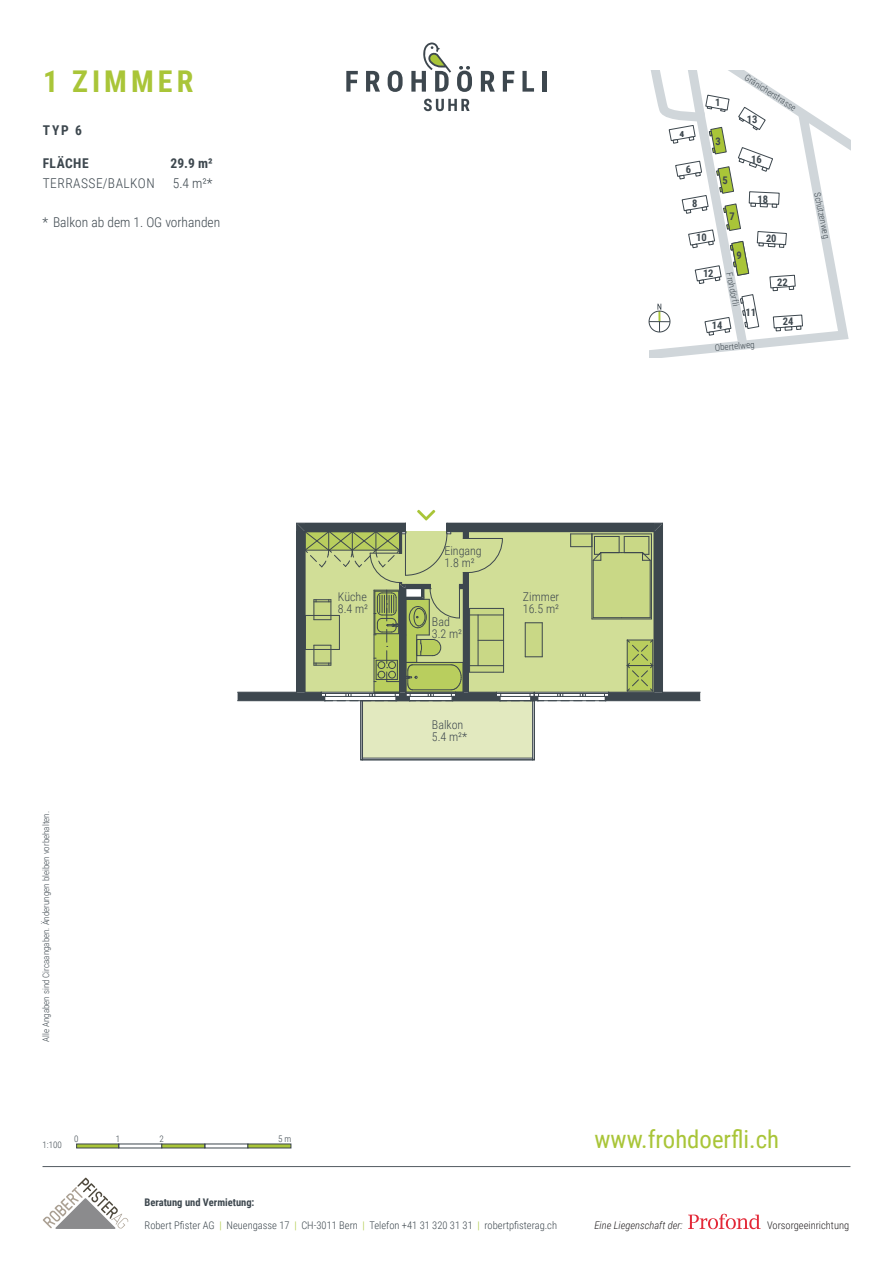
<style>
.page{position:relative;width:893px;height:1263px;background:#fff}
.page>*{position:absolute;margin:0;border:0;box-sizing:border-box;transform-origin:0 0}
.t1{font:700 30px "Roboto Condensed";letter-spacing:.135em;color:#a9c538}
.t2{font:24.75px "Roboto Condensed";color:#a9c538}
.t3{font:300 13.5px "Roboto Condensed";color:#3d474e}
.t4{font:700 13.5px "Roboto Condensed";letter-spacing:.035em;color:#3d474e}
.t5{font:300 13.5px "Roboto Condensed";letter-spacing:.035em;color:#3d474e}
.t6{font:300 12px/12px "Roboto Condensed";color:#3d474e}
.t7{font:300 10.5px/22.5px "Roboto Condensed";color:#3d474e}
.t8{font:700 10.5px "Roboto Condensed";color:#3d474e}
.t9{font:italic 300 10.5px "Roboto Condensed";color:#231f20}
.t10{font:300 10.5px "Roboto Condensed";color:#231f20}
.t11{font:300 9px "Roboto Condensed";color:#3d474e}
.s1{font-weight:700}
.s2{color:#a9c538}
</style>
<div class="page">
<svg style="left:346px;top:71px;width:12px;height:21px"></svg>
<svg style="left:366px;top:71px;width:14px;height:21px"></svg>
<svg style="left:388px;top:71px;width:15px;height:21px"></svg>
<svg style="left:411px;top:43px;width:40px;height:49px"></svg>
<svg style="left:457px;top:66px;width:15px;height:26px"></svg>
<svg style="left:481px;top:71px;width:14px;height:21px"></svg>
<svg style="left:503px;top:71px;width:11px;height:21px"></svg>
<svg style="left:522px;top:71px;width:12px;height:21px"></svg>
<div style="left:542px;top:71px;width:5px;height:21px;background:#3d474e"></div>
<svg style="left:424px;top:99px;width:46px;height:12px"></svg>
<svg style="left:688px;top:1214px;width:73px;height:15px"></svg>
<hr style="left:43px;top:1166px;width:807px;height:1px;background:#3d474e">
<div style="left:361px;top:701px;width:173px;height:59px;background:#e2e9bf"></div>
<hr style="left:533px;top:701px;width:1px;height:59px;background:#fff">
<hr style="left:362px;top:758px;width:171px;height:1px;background:#3d474e">
<hr style="left:362px;top:759px;width:171px;height:1px;background:#3d474e">
<hr style="left:532px;top:701px;width:1px;height:59px;background:#3d474e">
<hr style="left:534px;top:701px;width:1px;height:59px;background:#3d474e">
<hr style="left:361px;top:701px;width:1px;height:59px;background:#3d474e">
<hr style="left:362px;top:701px;width:1px;height:59px;background:#3d474e">
<svg style="left:238px;top:510px;width:462px;height:191px"></svg>
<svg style="left:76px;top:1144px;width:43px;height:4px"></svg>
<svg style="left:162px;top:1144px;width:43px;height:4px"></svg>
<svg style="left:248px;top:1144px;width:43px;height:4px"></svg>
<svg style="left:43px;top:1177px;width:85px;height:52px"></svg>
<svg style="left:648px;top:71px;width:202px;height:285px"></svg>
<h1 class="t1" style="left:43px;top:60px;width:152px">1 ZIMMER</h1>
<h3 class="t4" style="left:43px;top:121px;width:41px">TYP 6</h3>
<h3 class="t4" style="left:43px;top:154px;width:47px">FLÄCHE</h3>
<h3 class="t4" style="left:171px;top:154px;width:44px">29.9 m²</h3>
<h3 class="t5" style="left:43px;top:174px;width:113px">TERRASSE/BALKON</h3>
<h3 class="t3" style="left:173px;top:174px;width:41px">5.4 m²*</h3>
<h3 class="t3" style="left:43px;top:213px;width:179px">* Balkon ab dem 1. OG vorhanden</h3>
<p class="t8" style="left:679px;top:126px;width:6px">4</p>
<p class="t8" style="left:686px;top:162px;width:7px">6</p>
<p class="t8" style="left:692px;top:196px;width:7px">8</p>
<p class="t8" style="left:715px;top:95px;width:7px">1</p>
<p class="t8" style="left:715px;top:134px;width:7px">3</p>
<p class="t8" style="left:723px;top:173px;width:7px">5</p>
<p class="t8" style="left:730px;top:209px;width:7px">7</p>
<p class="t11" style="left:749px;top:71px;width:61px;rotate:33deg">Gränicherstrasse</p>
<p class="t8" style="left:747px;top:112px;width:12px">13</p>
<p class="t8" style="left:751px;top:151px;width:12px">16</p>
<p class="t8" style="left:757px;top:192px;width:12px">18</p>
<p class="t8" style="left:696px;top:230px;width:12px">10</p>
<p class="t8" style="left:703px;top:266px;width:12px">12</p>
<p class="t8" style="left:736px;top:248px;width:7px">9</p>
<p class="t11" style="left:735px;top:271px;width:35px;rotate:78deg">Frohdörfli</p>
<p class="t11" style="left:714px;top:341px;width:41px;rotate:-5deg">Obertelweg</p>
<p class="t8" style="left:745px;top:305px;width:12px">11</p>
<p class="t8" style="left:712px;top:318px;width:12px">14</p>
<p class="t8" style="left:766px;top:231px;width:12px">20</p>
<p class="t8" style="left:777px;top:275px;width:12px">22</p>
<p class="t8" style="left:783px;top:314px;width:12px">24</p>
<p class="t11" style="left:823px;top:191px;width:48px;rotate:78deg">Schützenweg</p>
<p class="t11" style="left:40px;top:1042px;width:232px;rotate:-90deg">Alle Angaben sind Circaangaben. Änderungen bleiben vorbehalten.</p>
<h3 class="t6" style="left:338px;top:590px;width:32px">Küche<br>8.4 m²</h3>
<h3 class="t6" style="left:444px;top:544px;width:39px">Eingang<br>1.8 m²</h3>
<h3 class="t6" style="left:432px;top:615px;width:32px">Bad<br>3.2 m²</h3>
<h3 class="t6" style="left:432px;top:719px;width:37px">Balkon<br>5.4 m²*</h3>
<h3 class="t6" style="left:523px;top:590px;width:38px">Zimmer<br>16.5 m²</h3>
<p class="t11" style="left:43px;top:1139px;width:21px">1:100</p>
<p class="t11" style="left:74px;top:1132px;width:6px">0</p>
<p class="t11" style="left:116px;top:1132px;width:6px">1</p>
<p class="t11" style="left:160px;top:1132px;width:6px">2</p>
<p class="t11" style="left:278px;top:1132px;width:15px">5 m</p>
<p class="t7" style="left:145px;top:1191px;width:414px"><span class="s1">Beratung und Vermietung:<br></span>Robert Pfister AG <span class="s2">|</span> Neuengasse 17 <span class="s2">|</span> CH-3011 Bern <span class="s2">|</span> Telefon +41 31 320 31 31 <span class="s2">|</span> robertpfisterag.ch</p>
<h2 class="t2" style="left:594px;top:1122px;width:186px">www.frohdoerfli.ch</h2>
<p class="t9" style="left:594px;top:1218px;width:90px">Eine Liegenschaft der:</p>
<p class="t10" style="left:767px;top:1218px;width:84px">Vorsorgeeinrichtung</p>
</div>
